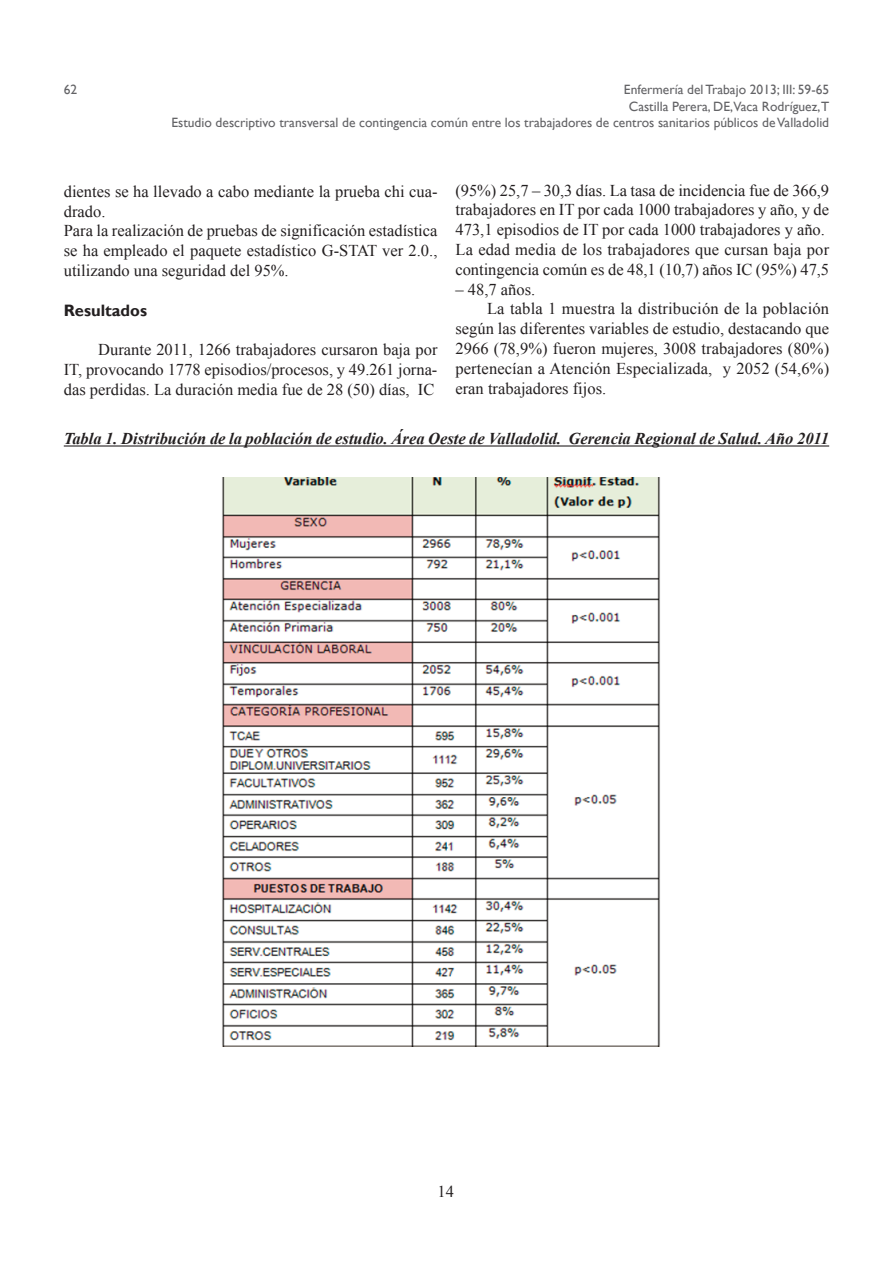
<style>
.page{position:relative;width:893px;height:1263px;background:#fff}
.page>*{position:absolute;margin:0;border:0;box-sizing:border-box;transform-origin:0 0}
.t1{font:16.5px/19.8px "Times New Roman";color:#231f20}
.t2{font:italic 700 16.5px "Times New Roman";color:#231f20}
.t3{font:700 16.5px "Gill Sans";color:#231f20}
.t4{font:13.5px/16.2px "Gill Sans";color:#636366;text-align:right}
</style>
<div class="page">
<hr style="left:64px;top:445px;width:765px;height:2px;background:#231f20">
<img style="left:222px;top:477px;width:438px;height:569px">
<p class="t4" style="left:64px;top:82px;width:15px">62</p>
<p class="t4" style="left:171px;top:82px;width:659px">Enfermería del Trabajo 2013; III: 59-65<br>Castilla Perera, DE,Vaca Rodríguez,T<br>Estudio descriptivo transversal de contingencia común entre los trabajadores de centros sanitarios públicos deValladolid</p>
<p class="t1" style="left:455px;top:180px;width:375px">(95%) 25,7 – 30,3 días. La tasa de incidencia fue de 366,9 trabajadores en IT por cada 1000 trabajadores y año, y de 473,1 episodios de IT por cada 1000 trabajadores y año.<br>La edad media de los trabajadores que cursan baja por contingencia común es de 48,1 (10,7) años IC (95%) 47,5</p>
<p class="t1" style="left:455px;top:279px;width:81px">– 48,7 años.</p>
<p class="t1" style="left:487px;top:299px;width:344px">La tabla 1 muestra la distribución de la población</p>
<p class="t1" style="left:455px;top:319px;width:375px">según las diferentes variables de estudio, destacando que</p>
<p class="t1" style="left:455px;top:338px;width:375px">2966 (78,9%) fueron mujeres, 3008 trabajadores (80%)</p>
<p class="t1" style="left:455px;top:358px;width:375px">pertenecían a Atención Especializada, y 2052 (54,6%)</p>
<p class="t1" style="left:455px;top:378px;width:152px">eran trabajadores fijos.</p>
<p class="t2" style="left:64px;top:430px;width:767px">Tabla 1. Distribución de la población de estudio. Área Oeste de Valladolid. Gerencia Regional de Salud. Año 2011</p>
<p class="t1" style="left:64px;top:181px;width:375px">dientes se ha llevado a cabo mediante la prueba chi cua&shy;drado.<br>Para la realización de pruebas de significación estadística se ha empleado el paquete estadístico G-STAT ver 2.0., utilizando una seguridad del 95%.</p>
<p class="t3" style="left:64px;top:300px;width:85px">Resultados</p>
<p class="t1" style="left:64px;top:340px;width:375px;text-align:justify;text-indent:35px">Durante 2011, 1266 trabajadores cursaron baja por IT, provocando 1778 episodios/procesos, y 49.261 jorna&shy;das perdidas. La duración media fue de 28 (50) días, IC</p>
<p class="t1" style="left:437px;top:1181px;width:18px">14</p>
</div>
